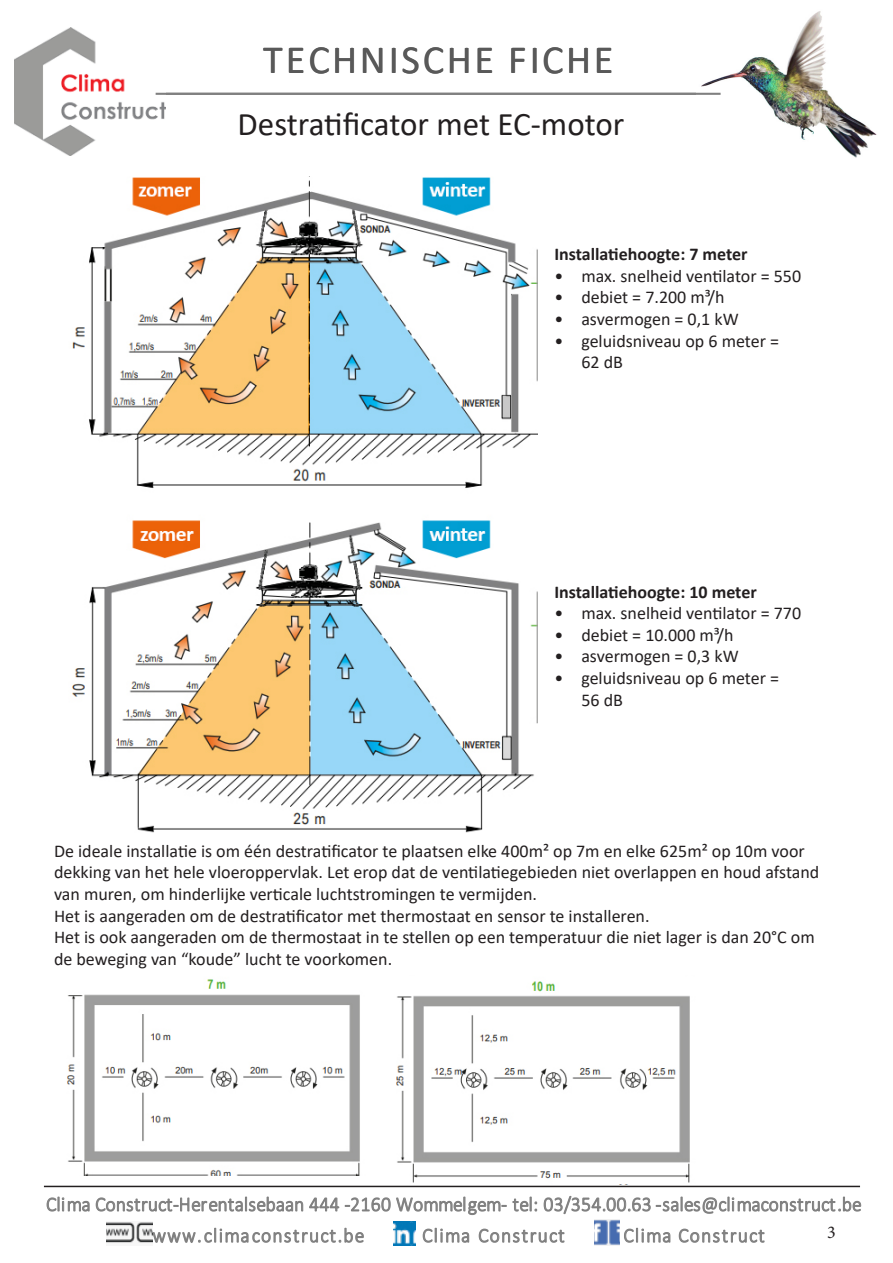
<style>
.page{position:relative;width:893px;height:1263px;background:#fff}
.page>*{position:absolute;margin:0;border:0;box-sizing:border-box;transform-origin:0 0}
.t1{font:40.2px "Calibri";letter-spacing:.065em;color:#595959}
.t2{font:33px "Calibri";letter-spacing:-.005em;color:#231f20}
.t3{font:18px/21.6px "Calibri";color:#231f20}
.t4{font:700 18px "Calibri";color:#231f20}
.t5{font:18px "Minion Pro";color:#231f20}
</style>
<div class="page">
<img style="left:15px;top:28px;width:151px;height:127px">
<img style="left:696px;top:11px;width:181px;height:147px">
<svg style="left:153px;top:1227px;width:211px;height:16px"></svg>
<svg style="left:423px;top:1227px;width:46px;height:16px"></svg>
<svg style="left:479px;top:1228px;width:86px;height:15px"></svg>
<svg style="left:624px;top:1227px;width:46px;height:16px"></svg>
<svg style="left:679px;top:1228px;width:86px;height:15px"></svg>
<svg style="left:394px;top:1222px;width:22px;height:23px"></svg>
<svg style="left:595px;top:1219px;width:24px;height:26px"></svg>
<svg style="left:107px;top:1222px;width:46px;height:21px"></svg>
<svg style="left:47px;top:1196px;width:43px;height:16px"></svg>
<svg style="left:96px;top:1196px;width:207px;height:16px"></svg>
<svg style="left:309px;top:1196px;width:228px;height:19px"></svg>
<svg style="left:544px;top:1195px;width:317px;height:20px"></svg>
<hr style="left:156px;top:93px;width:565px;height:2px;background:#808080">
<hr style="left:44px;top:1186px;width:816px;height:1px;background:#231f20">
<img style="left:72px;top:176px;width:466px;height:657px">
<img style="left:67px;top:979px;width:293px;height:197px">
<img style="left:396px;top:981px;width:294px;height:202px">
<p class="t1" style="left:263px;top:32px;width:352px">TECHNISCHE FICHE</p>
<p class="t2" style="left:238px;top:101px;width:388px">Destratificator met EC-motor</p>
<p class="t4" style="left:554px;top:241px;width:195px">Installatiehoogte: 7 meter</p>
<p class="t3" style="left:554px;top:264px;width:248px">• max. snelheid ventilator = 550</p>
<p class="t3" style="left:554px;top:286px;width:172px">• debiet = 7.200 m³/h</p>
<p class="t3" style="left:554px;top:308px;width:186px">• asvermogen = 0,1 kW</p>
<p class="t3" style="left:581px;top:329px;width:199px;text-indent:-27px">• geluidsniveau op 6 meter =<br>62 dB</p>
<p class="t4" style="left:554px;top:579px;width:204px">Installatiehoogte: 10 meter</p>
<p class="t3" style="left:554px;top:602px;width:248px">• max. snelheid ventilator = 770</p>
<p class="t3" style="left:554px;top:623px;width:181px">• debiet = 10.000 m³/h</p>
<p class="t3" style="left:554px;top:645px;width:186px">• asvermogen = 0,3 kW</p>
<p class="t3" style="left:581px;top:667px;width:199px;text-indent:-27px">• geluidsniveau op 6 meter =<br>56 dB</p>
<p class="t3" style="left:54px;top:839px;width:767px">De ideale installatie is om één destratificator te plaatsen elke 400m² op 7m en elke 625m² op 10m voor dekking van het hele vloeroppervlak. Let erop dat de ventilatiegebieden niet overlappen en houd afstand van muren, om hinderlijke verticale luchtstromingen te vermijden.</p>
<p class="t3" style="left:54px;top:904px;width:597px">Het is aangeraden om de destratificator met thermostaat en sensor te installeren.</p>
<p class="t3" style="left:54px;top:926px;width:762px">Het is ook aangeraden om de thermostaat in te stellen op een temperatuur die niet lager is dan 20°C om de beweging van “koude” lucht te voorkomen.</p>
<p class="t5" style="left:827px;top:1220px;width:10px">3</p>
</div>
